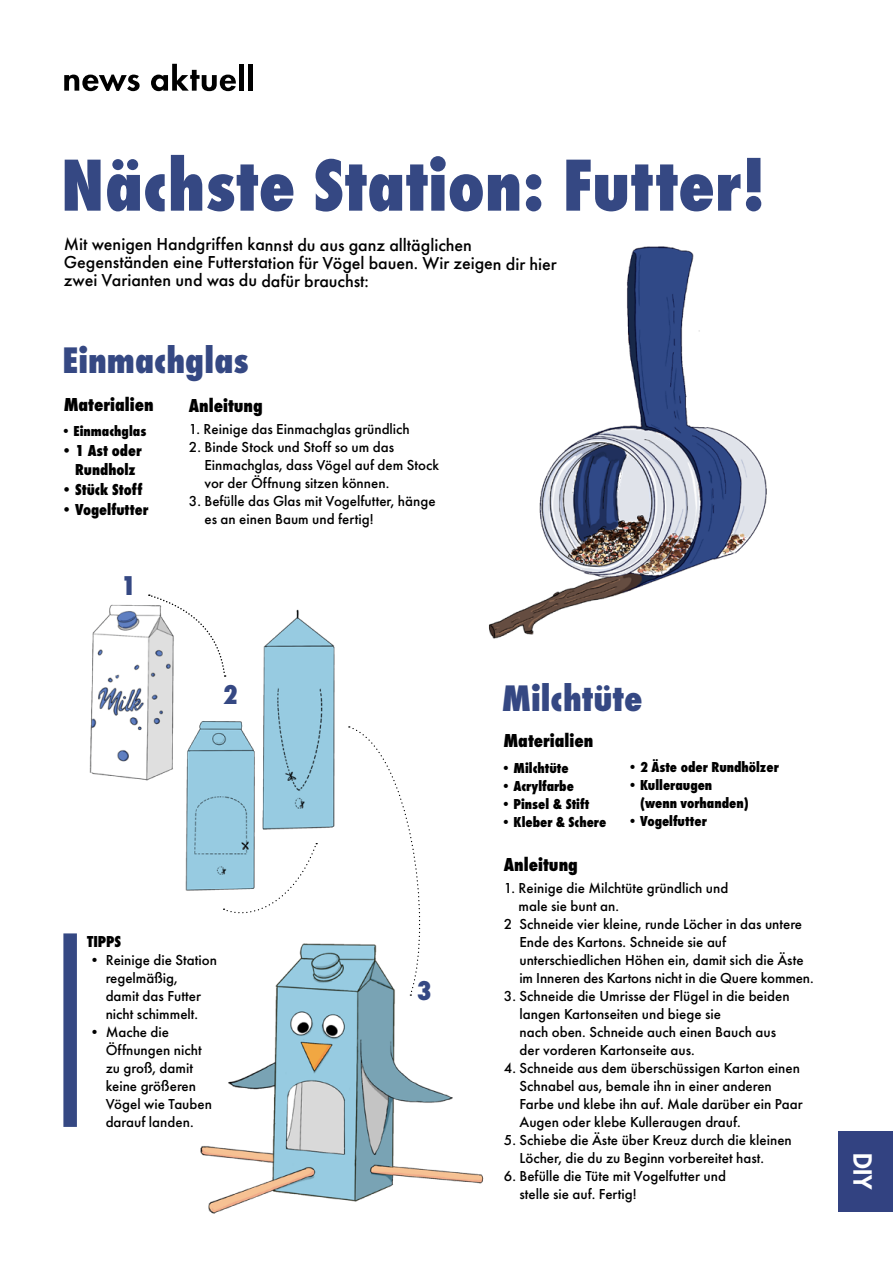
<style>
.page{position:relative;width:893px;height:1263px;background:#fff}
.page>*{position:absolute;margin:0;border:0;box-sizing:border-box;transform-origin:0 0}
.t1{font:800 76.5px "Futura PT Cond";color:#354883}
.t2{font:800 38.4px "Futura PT Cond";color:#354883}
.t3{font:800 28.2px "Futura PT Cond";color:#354883}
.t4{font:800 24.45px "Futura Std";color:#fff}
.t5{font:800 19.5px "Futura PT Cond";color:#000}
.t6{font:500 18px/17.9px "Futura PT";letter-spacing:-.005em;color:#000}
.t7{font:800 16.5px/19.8px "Futura PT Cond";color:#000}
.t8{font:500 15px/18px "Futura PT";color:#000}
.t9{font:800 15px/18px "Futura PT Cond";color:#000}
</style>
<div class="page">
<img style="left:489px;top:246px;width:278px;height:393px">
<svg style="left:64px;top:75px;width:76px;height:16px"></svg>
<svg style="left:151px;top:64px;width:85px;height:27px"></svg>
<div style="left:239px;top:64px;width:5px;height:27px;background:#000"></div>
<div style="left:248px;top:64px;width:5px;height:27px;background:#000"></div>
<div style="left:839px;top:1131px;width:54px;height:80px;background:#324281"></div>
<img style="left:200px;top:943px;width:284px;height:271px">
<img style="left:185px;top:721px;width:70px;height:170px">
<img style="left:262px;top:609px;width:73px;height:221px">
<img style="left:89px;top:595px;width:85px;height:186px">
<svg style="left:224px;top:843px;width:93px;height:71px"></svg>
<svg style="left:349px;top:726px;width:84px;height:270px"></svg>
<svg style="left:149px;top:594px;width:77px;height:83px"></svg>
<div style="left:63px;top:933px;width:14px;height:194px;background:#354883"></div>
<h1 class="t1" style="left:61px;top:140px;width:706px">Nächste Station: Futter!</h1>
<p class="t6" style="left:64px;top:236px;width:495px">Mit wenigen Handgriffen kannst du aus ganz alltäglichen<br>Gegenständen eine Futterstation für Vögel bauen. Wir zeigen dir hier zwei Varianten und was du dafür brauchst:</p>
<h2 class="t2" style="left:63px;top:337px;width:187px">Einmachglas</h2>
<h3 class="t5" style="left:64px;top:393px;width:92px">Materialien</h3>
<p class="t9" style="left:59px;top:422px;width:89px">•Einmachglas</p>
<p class="t7" style="left:75px;top:440px;width:68px;text-indent:-16px">•1 Ast oder<br>Rundholz</p>
<p class="t7" style="left:59px;top:480px;width:85px">•Stück Stoff</p>
<p class="t7" style="left:59px;top:500px;width:91px">•Vogelfutter</p>
<h3 class="t3" style="left:121px;top:569px;width:17px">1</h3>
<h3 class="t5" style="left:189px;top:394px;width:75px">Anleitung</h3>
<p class="t8" style="left:189px;top:420px;width:223px">1. Reinige das Einmachglas gründlich</p>
<p class="t8" style="left:204px;top:438px;width:236px;text-indent:-16px">2. Binde Stock und Stoff so um das<br>Einmachglas, dass Vögel auf dem Stock vor der Öffnung sitzen können.</p>
<p class="t8" style="left:204px;top:492px;width:233px;text-indent:-16px">3. Befülle das Glas mit Vogelfutter, hänge es an einen Baum und fertig!</p>
<h3 class="t3" style="left:223px;top:678px;width:17px">2</h3>
<p class="t7" style="left:87px;top:931px;width:36px">TIPPS</p>
<p class="t8" style="left:106px;top:951px;width:113px;text-indent:-18px">• Reinige die Station regelmäßig,<br>damit das Futter nicht schimmelt.</p>
<p class="t8" style="left:106px;top:1023px;width:108px;text-indent:-18px">• Mache die<br>Öffnungen nicht zu groß, damit keine größeren<br>Vögel wie Tauben darauf landen.</p>
<h3 class="t3" style="left:417px;top:973px;width:17px">3</h3>
<h2 class="t2" style="left:502px;top:675px;width:142px">Milchtüte</h2>
<h3 class="t5" style="left:503px;top:729px;width:92px">Materialien</h3>
<p class="t9" style="left:499px;top:759px;width:72px">•Milchtüte</p>
<p class="t9" style="left:499px;top:777px;width:77px">•Acrylfarbe</p>
<p class="t9" style="left:499px;top:795px;width:92px">•Pinsel &amp; Stift</p>
<p class="t9" style="left:499px;top:813px;width:109px">•Kleber &amp; Schere</p>
<p class="t9" style="left:625px;top:758px;width:155px">•2 Äste oder Rundhölzer</p>
<p class="t9" style="left:640px;top:776px;width:110px;text-indent:-15px">•Kulleraugen (wenn vorhanden)</p>
<p class="t9" style="left:625px;top:812px;width:83px">•Vogelfutter</p>
<h3 class="t5" style="left:504px;top:853px;width:75px">Anleitung</h3>
<p class="t8" style="left:504px;top:879px;width:226px">1. Reinige die Milchtüte gründlich und</p>
<p class="t8" style="left:519px;top:897px;width:102px">male sie bunt an.</p>
<p class="t8" style="left:504px;top:915px;width:300px">2 Schneide vier kleine, runde Löcher in das untere</p>
<p class="t8" style="left:519px;top:933px;width:208px">Ende des Kartons. Schneide sie auf</p>
<p class="t8" style="left:519px;top:951px;width:286px">unterschiedlichen Höhen ein, damit sich die Äste</p>
<p class="t8" style="left:519px;top:969px;width:296px">im Inneren des Kartons nicht in die Quere kommen.</p>
<p class="t8" style="left:519px;top:987px;width:272px;text-indent:-16px">3. Schneide die Umrisse der Flügel in die beiden langen Kartonseiten und biege sie<br>nach oben. Schneide auch einen Bauch aus der vorderen Kartonseite aus.</p>
<p class="t8" style="left:519px;top:1059px;width:285px;text-indent:-16px">4. Schneide aus dem überschüssigen Karton einen Schnabel aus, bemale ihn in einer anderen Farbe und klebe ihn auf. Male darüber ein Paar Augen oder klebe Kulleraugen drauf.</p>
<p class="t8" style="left:519px;top:1131px;width:274px;text-indent:-16px">5. Schiebe die Äste über Kreuz durch die kleinen<br>Löcher, die du zu Beginn vorbereitet hast.</p>
<p class="t8" style="left:519px;top:1167px;width:208px;text-indent:-16px">6. Befülle die Tüte mit Vogelfutter und stelle sie auf. Fertig!</p>
<h3 class="t4" style="left:878px;top:1153px;width:39px;rotate:90deg">DIY</h3>
</div>
